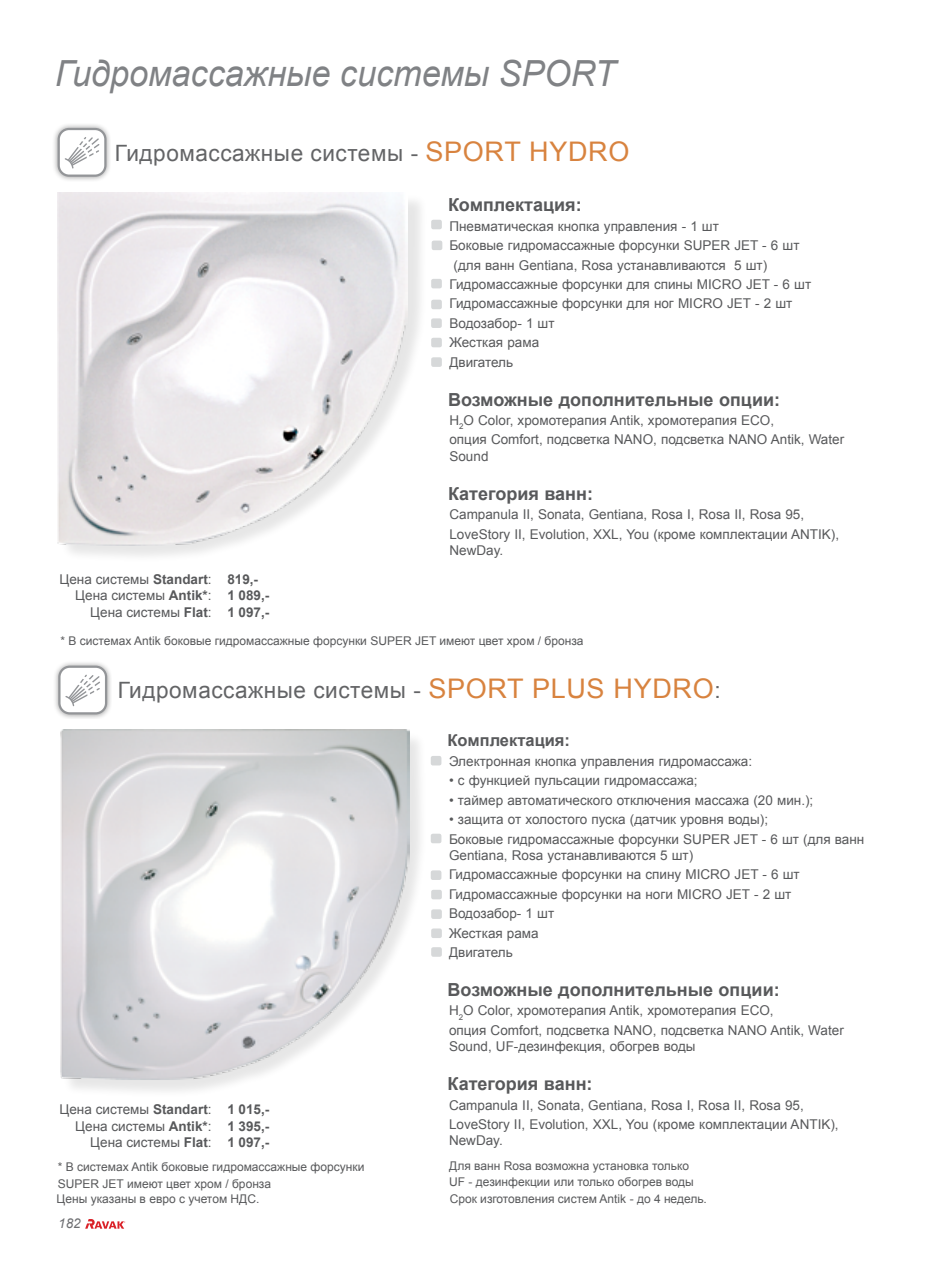
<style>
.page{position:relative;width:936px;height:1263px;background:#fff}
.page>*{position:absolute;margin:0;border:0;box-sizing:border-box;transform-origin:0 0}
.t1{font:italic 36px "Arial";color:#808285;scale:.95 1}
.t2{font:22.5px "Arial";color:#636466}
.t3{font:700 18px "Arial";color:#58595b}
.t4{font:700 16.5px "Arial";color:#58595b}
.t5{font:13.5px/19.4px "Arial";color:#58595b}
.t6{font:700 13.5px/16.5px "Arial";color:#58595b;text-align:justify}
.t7{font:italic 13.5px "Arial";color:#6d6e71}
.t8{font:12px/16.5px "Arial";color:#58595b}
.s1{font-size:27px;color:#d8833f}
.s2{font-weight:700}
</style>
<div class="page">
<svg style="left:85px;top:1219px;width:40px;height:10px"></svg>
<div style="left:53px;top:661px;width:59px;height:58px;background:#000;opacity:.38"></div>
<div style="left:59px;top:667px;width:47px;height:46px;background:#fff;border-radius:10px"></div>
<div style="left:58px;top:666px;width:49px;height:48px;border:2px solid #939598;border-radius:10px"></div>
<svg style="left:65px;top:674px;width:35px;height:33px"></svg>
<div style="left:431px;top:756px;width:10px;height:9px;background:#d6d8d9;border-radius:2px"></div>
<div style="left:431px;top:834px;width:10px;height:9px;background:#d6d8d9;border-radius:2px"></div>
<div style="left:431px;top:870px;width:10px;height:10px;background:#d6d8d9;border-radius:2px"></div>
<div style="left:431px;top:890px;width:11px;height:9px;background:#d6d8d9;border-radius:2px"></div>
<div style="left:431px;top:909px;width:11px;height:10px;background:#d6d8d9;border-radius:2px"></div>
<div style="left:431px;top:928px;width:11px;height:10px;background:#d6d8d9;border-radius:2px"></div>
<div style="left:431px;top:947px;width:11px;height:10px;background:#d6d8d9;border-radius:2px"></div>
<div style="left:63px;top:732px;width:364px;height:366px;background:#000;opacity:.1"></div>
<img style="left:60px;top:730px;width:349px;height:350px">
<div style="left:431px;top:220px;width:11px;height:9px;background:#d6d8d9;border-radius:2px"></div>
<div style="left:431px;top:241px;width:11px;height:9px;background:#d6d8d9;border-radius:2px"></div>
<div style="left:431px;top:279px;width:11px;height:9px;background:#d6d8d9;border-radius:2px"></div>
<div style="left:431px;top:300px;width:11px;height:9px;background:#d6d8d9;border-radius:2px"></div>
<div style="left:431px;top:338px;width:11px;height:9px;background:#d6d8d9;border-radius:2px"></div>
<div style="left:431px;top:357px;width:11px;height:10px;background:#d6d8d9;border-radius:2px"></div>
<div style="left:431px;top:318px;width:11px;height:10px;background:#d6d8d9;border-radius:2px"></div>
<div style="left:53px;top:123px;width:58px;height:58px;background:#000;opacity:.38"></div>
<div style="left:59px;top:129px;width:46px;height:47px;background:#fff;border-radius:10px"></div>
<div style="left:58px;top:128px;width:48px;height:49px;border:2px solid #939598;border-radius:10px"></div>
<svg style="left:64px;top:137px;width:36px;height:32px"></svg>
<div style="left:61px;top:194px;width:366px;height:369px;background:#000;opacity:.1"></div>
<img style="left:57px;top:193px;width:350px;height:353px">
<h1 class="t1" style="left:55px;top:50px;width:591px">Гидромассажные системы SPORT</h1>
<h2 class="t2" style="left:115px;top:138px;width:516px">Гидромассажные системы - <span class="s1">SPORT HYDRO</span></h2>
<p class="t5" style="left:59px;top:571px;width:154px;line-height:16.5px;text-align:right">Цена cистемы <span class="s2">Standart</span>:<br>Цена cистемы <span class="s2">Antik*</span>:<br>Цена cистемы <span class="s2">Flat</span>:</p>
<p class="t6" style="left:227px;top:571px;width:44px;text-align:left">819,-<br>1 089,-<br>1 097,-</p>
<h3 class="t3" style="left:448px;top:193px;width:135px">Комплектация:</h3>
<p class="t5" style="left:449px;top:216px;width:271px">Пневматическая кнопка управления - 1 шт</p>
<p class="t5" style="left:449px;top:236px;width:351px">Боковые гидромассажные форсунки SUPER JET - 6 шт</p>
<p class="t5" style="left:453px;top:255px;width:315px">(для ванн Gentiana, Rosa устанавливаются 5 шт)</p>
<p class="t5" style="left:449px;top:275px;width:363px">Гидромассажные форсунки для спины MICRO JET - 6 шт</p>
<p class="t5" style="left:449px;top:294px;width:344px">Гидромассажные форсунки для ног MICRO JET - 2 шт</p>
<p class="t5" style="left:449px;top:314px;width:107px">Водозабор- 1 шт</p>
<p class="t5" style="left:449px;top:333px;width:91px">Жесткая рама</p>
<p class="t5" style="left:449px;top:352px;width:65px">Двигатель</p>
<h3 class="t3" style="left:448px;top:387px;width:333px">Возможные дополнительные опции:</h3>
<p class="t5" style="left:449px;top:411px;width:396px">H<sub>2</sub>O Color, хромотерапия Antik, хромотерапия ECO,<br>опция Comfort, подсветка NANO, подсветка NANO Antik, Water</p>
<p class="t5" style="left:449px;top:447px;width:41px">Sound</p>
<h3 class="t3" style="left:448px;top:481px;width:146px">Категория ванн:</h3>
<p class="t5" style="left:449px;top:505px;width:391px">Campanula II, Sonata, Gentiana, Rosa I, Rosa II, Rosa 95,<br>LoveStory II, Evolution, XXL, You (кроме комплектации ANTIK),</p>
<p class="t5" style="left:449px;top:541px;width:55px">NewDay.</p>
<p class="t8" style="left:60px;top:633px;width:524px">* В системах Antik боковые гидромассажные форсунки SUPER JET имеют цвет хром / бронза</p>
<h2 class="t2" style="left:118px;top:675px;width:604px">Гидромассажные системы - <span class="s1">SPORT PLUS HYDRO</span>:</h2>
<p class="t5" style="left:59px;top:1101px;width:154px;line-height:16.5px;text-align:right">Цена cистемы <span class="s2">Standart</span>:<br>Цена cистемы <span class="s2">Antik*</span>:<br>Цена cистемы <span class="s2">Flat</span>:</p>
<p class="t6" style="left:227px;top:1101px;width:44px">1 015,- 1 395,- 1 097,-</p>
<p class="t8" style="left:58px;top:1159px;width:308px">* В системах Antik боковые гидромассажные форсунки<br>SUPER JET имеют цвет хром / бронза</p>
<p class="t4" style="left:447px;top:730px;width:124px">Комплектация:</p>
<p class="t5" style="left:449px;top:751px;width:304px">Электронная кнопка управления гидромассажа:</p>
<p class="t5" style="left:449px;top:771px;width:250px">• с функцией пульсации гидромассажа;</p>
<p class="t5" style="left:449px;top:790px;width:366px">• таймер автоматического отключения массажа (20 мин.);</p>
<p class="t5" style="left:449px;top:810px;width:417px">• защита от холостого пуска (датчик уровня воды);<br>Боковые гидромассажные форсунки SUPER JET - 6 шт (для ванн</p>
<p class="t5" style="left:449px;top:846px;width:352px">Gentiana, Rosa устанавливаются 5 шт)<br>Гидромассажные форсунки на спину MICRO JET - 6 шт<br>Гидромассажные форсунки на ноги MICRO JET - 2 шт<br>Водозабор- 1 шт<br>Жесткая рама<br>Двигатель</p>
<h3 class="t3" style="left:447px;top:977px;width:333px">Возможные дополнительные опции:</h3>
<p class="t5" style="left:449px;top:1001px;width:396px">H<sub>2</sub>O Color, хромотерапия Antik, хромотерапия ECO,<br>опция Comfort, подсветка NANO, подсветка NANO Antik, Water</p>
<p class="t5" style="left:449px;top:1037px;width:248px">Sound, UF-дезинфекция, обогрев воды</p>
<h3 class="t3" style="left:447px;top:1072px;width:146px">Категория ванн:</h3>
<p class="t5" style="left:449px;top:1095px;width:391px">Campanula II, Sonata, Gentiana, Rosa I, Rosa II, Rosa 95,<br>LoveStory II, Evolution, XXL, You (кроме комплектации ANTIK),</p>
<p class="t5" style="left:449px;top:1131px;width:55px">NewDay.</p>
<p class="t8" style="left:449px;top:1157px;width:246px">Для ванн Rosa возможна установка только<br>UF - дезинфекции или только обогрев воды</p>
<p class="t8" style="left:57px;top:1190px;width:183px">Цены указаны в евро с учетом НДС</p>
<p class="t8" style="left:256px;top:1190px;width:5px">.</p>
<p class="t8" style="left:449px;top:1190px;width:259px">Срок изготовления систем Antik - до 4 недель.</p>
<p class="t7" style="left:58px;top:1214px;width:24px">182</p>
</div>
